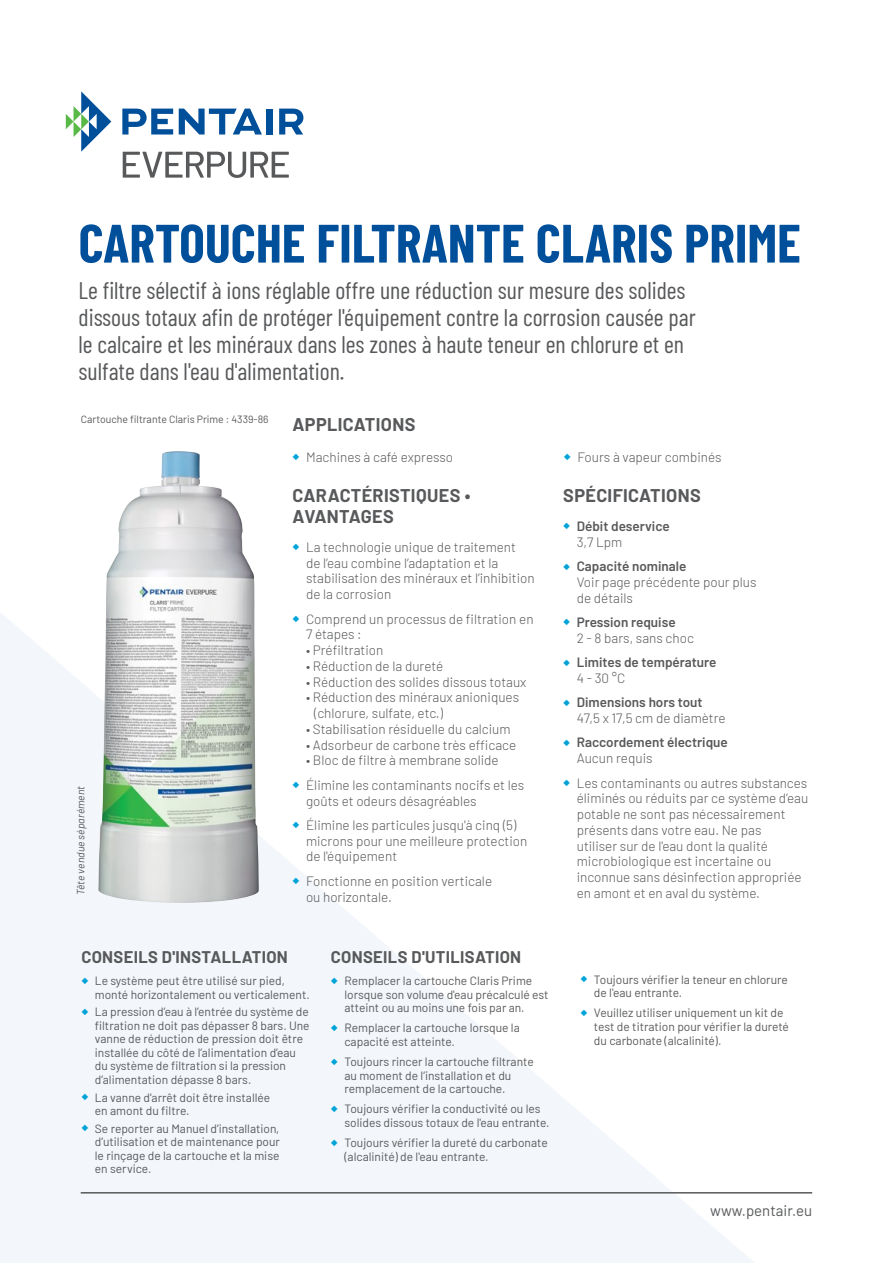
<style>
.page{position:relative;width:893px;height:1263px;background:#fff}
.page>*{position:absolute;margin:0;border:0;box-sizing:border-box;transform-origin:0 0}
.t1{font:700 54px "Barlow Condensed";color:#004f9a}
.t2{font:24px/27px "Barlow Condensed";color:#58595b}
.t3{font:700 18px/21px "Barlow";letter-spacing:.02em;color:#58595b}
.t4{font:700 16.5px "Barlow";letter-spacing:.02em;color:#58595b}
.t5{font:15px "Barlow";color:#58595b}
.t6{font:300 13.5px/15.8px "Barlow";color:#58595b}
.t7{font:600 13.5px/15.8px "Barlow";color:#58595b}
.t8{font:12px/13.5px "Barlow";color:#58595b}
.t9{font:10.5px "Barlow";color:#58595b}
.t10{font:italic 10.5px "Barlow";color:#58595b}
.s1{color:#00a3d8}
.s2{font-weight:300}
.s3{font-weight:600}
</style>
<div class="page">
<svg style="left:123px;top:152px;width:166px;height:25px"></svg>
<svg style="left:66px;top:91px;width:45px;height:61px"></svg>
<svg style="left:122px;top:109px;width:51px;height:26px"></svg>
<svg style="left:179px;top:109px;width:83px;height:26px"></svg>
<div style="left:266px;top:109px;width:6px;height:26px;background:#004f9a"></div>
<svg style="left:279px;top:109px;width:24px;height:26px"></svg>
<svg style="left:0;top:613px;width:770px;height:650px"></svg>
<hr style="left:81px;top:1192px;width:731px;height:1px;background:#58595b">
<img style="left:98px;top:451px;width:161px;height:452px">
<h1 class="t1" style="left:79px;top:205px;width:724px">CARTOUCHE FILTRANTE CLARIS PRIME</h1>
<p class="t2" style="left:79px;top:276px;width:619px">Le filtre sélectif à ions réglable offre une réduction sur mesure des solides dissous totaux afin de protéger l'équipement contre la corrosion causée par le calcaire et les minéraux dans les zones à haute teneur en chlorure et en sulfate dans l'eau d'alimentation.</p>
<p class="t9" style="left:81px;top:412px;width:189px">Cartouche filtrante Claris Prime : 4339-86</p>
<p class="t10" style="left:73px;top:895px;width:110px;rotate:-90deg">Tête vendue séparément</p>
<h3 class="t3" style="left:293px;top:412px;width:124px">APPLICATIONS</h3>
<p class="t6" style="left:293px;top:448px;width:162px"><span class="s1">◆</span> Machines à café expresso</p>
<p class="t6" style="left:564px;top:448px;width:159px"><span class="s1">◆</span> Fours à vapeur combinés</p>
<h3 class="t3" style="left:293px;top:484px;width:179px">CARACTÉRISTIQUES •<br>AVANTAGES</h3>
<p class="t6" style="left:306px;top:538px;width:230px;text-indent:-13px"><span class="s1">◆</span> La technologie unique de traitement<br>de l’eau combine l’adaptation et la stabilisation des minéraux et l’inhibition de la corrosion</p>
<p class="t6" style="left:306px;top:610px;width:229px;text-indent:-13px"><span class="s1">◆</span> Comprend un processus de filtration en<br>7 étapes :</p>
<p class="t6" style="left:306px;top:641px;width:79px">• Préfiltration</p>
<p class="t6" style="left:306px;top:657px;width:139px">• Réduction de la dureté</p>
<p class="t6" style="left:306px;top:673px;width:222px">• Réduction des solides dissous totaux</p>
<p class="t6" style="left:314px;top:689px;width:206px;text-indent:-8px">• Réduction des minéraux anioniques (chlorure, sulfate, etc.)</p>
<p class="t6" style="left:306px;top:720px;width:206px">• Stabilisation résiduelle du calcium</p>
<p class="t6" style="left:306px;top:736px;width:212px">• Adsorbeur de carbone très efficace</p>
<p class="t6" style="left:306px;top:752px;width:194px">• Bloc de filtre à membrane solide</p>
<p class="t6" style="left:306px;top:776px;width:220px;text-indent:-13px"><span class="s1">◆</span> Élimine les contaminants nocifs et les goûts et odeurs désagréables</p>
<p class="t6" style="left:306px;top:816px;width:223px;text-indent:-13px"><span class="s1">◆</span> Élimine les particules jusqu'à cinq (5) microns pour une meilleure protection de l'équipement</p>
<p class="t6" style="left:306px;top:872px;width:188px;line-height:16.5px;text-indent:-13px"><span class="s1">◆</span> Fonctionne en position verticale ou horizontale.</p>
<h3 class="t3" style="left:563px;top:484px;width:139px">SPÉCIFICATIONS</h3>
<p class="t7" style="left:577px;top:517px;width:95px;text-indent:-13px"><span class="s1">◆</span> Débit deservice<br><span class="s2">3,7 Lpm</span></p>
<p class="t6" style="left:577px;top:557px;width:181px;text-indent:-13px"><span class="s1">◆</span> <span class="s3">Capacité nominale<br></span>Voir page précédente pour plus de détails</p>
<p class="t6" style="left:577px;top:613px;width:119px;text-indent:-13px"><span class="s1">◆</span> <span class="s3">Pression requise<br></span>2 - 8 bars, sans choc</p>
<p class="t7" style="left:577px;top:653px;width:141px;text-indent:-13px"><span class="s1">◆</span> Limites de température<br><span class="s2">4 - 30 °C</span></p>
<p class="t6" style="left:577px;top:693px;width:150px;text-indent:-13px"><span class="s1">◆</span> <span class="s3">Dimensions hors tout<br></span>47,5 x 17,5 cm de diamètre</p>
<p class="t7" style="left:577px;top:734px;width:153px;text-indent:-13px"><span class="s1">◆</span> Raccordement électrique<br><span class="s2">Aucun requis</span></p>
<p class="t6" style="left:577px;top:774px;width:233px;text-indent:-13px"><span class="s1">◆</span> Les contaminants ou autres substances éliminés ou réduits par ce système d’eau potable ne sont pas nécessairement présents dans votre eau. Ne pas<br>utiliser sur de l'eau dont la qualité microbiologique est incertaine ou inconnue sans désinfection appropriée en amont et en aval du système.</p>
<p class="t4" style="left:81px;top:945px;width:208px">CONSEILS D'INSTALLATION</p>
<p class="t8" style="left:95px;top:973px;width:216px;text-indent:-13px"><span class="s1">◆</span> Le système peut être utilisé sur pied, monté horizontalement ou verticalement.</p>
<p class="t8" style="left:95px;top:1004px;width:216px;text-indent:-13px"><span class="s1">◆</span> La pression d’eau à l’entrée du système de filtration ne doit pas dépasser 8 bars. Une vanne de réduction de pression doit être installée du côté de l’alimentation d’eau du système de filtration si la pression d’alimentation dépasse 8 bars.</p>
<p class="t8" style="left:95px;top:1090px;width:177px;text-indent:-13px"><span class="s1">◆</span> La vanne d'arrêt doit être installée en amont du filtre.</p>
<p class="t8" style="left:95px;top:1121px;width:187px;text-align:justify;text-indent:-13px"><span class="s1">◆</span> Se reporter au Manuel d’installation, d’utilisation et de maintenance pour le rinçage de la cartouche et la mise en service.</p>
<p class="t4" style="left:331px;top:945px;width:192px">CONSEILS D'UTILISATION</p>
<p class="t8" style="left:344px;top:973px;width:206px;text-indent:-13px"><span class="s1">◆</span> Remplacer la cartouche Claris Prime lorsque son volume d'eau précalculé est atteint ou au moins une fois par an.</p>
<p class="t8" style="left:344px;top:1020px;width:177px;text-indent:-13px"><span class="s1">◆</span> Remplacer la cartouche lorsque la capacité est atteinte.</p>
<p class="t8" style="left:344px;top:1054px;width:191px;text-indent:-13px"><span class="s1">◆</span> Toujours rincer la cartouche filtrante au moment de l’installation et du remplacement de la cartouche.</p>
<p class="t8" style="left:344px;top:1101px;width:207px;text-indent:-13px"><span class="s1">◆</span> Toujours vérifier la conductivité ou les solides dissous totaux de l'eau entrante.</p>
<p class="t8" style="left:344px;top:1135px;width:205px;text-indent:-13px"><span class="s1">◆</span> Toujours vérifier la dureté du carbonate (alcalinité) de l'eau entrante.</p>
<p class="t8" style="left:594px;top:972px;width:195px;text-indent:-13px"><span class="s1">◆</span> Toujours vérifier la teneur en chlorure de l'eau entrante.</p>
<p class="t8" style="left:594px;top:1005px;width:196px;text-indent:-13px"><span class="s1">◆</span> Veuillez utiliser uniquement un kit de test de titration pour vérifier la dureté du carbonate (alcalinité).</p>
<p class="t5" style="left:710px;top:1199px;width:103px">www.pentair.eu</p>
</div>
